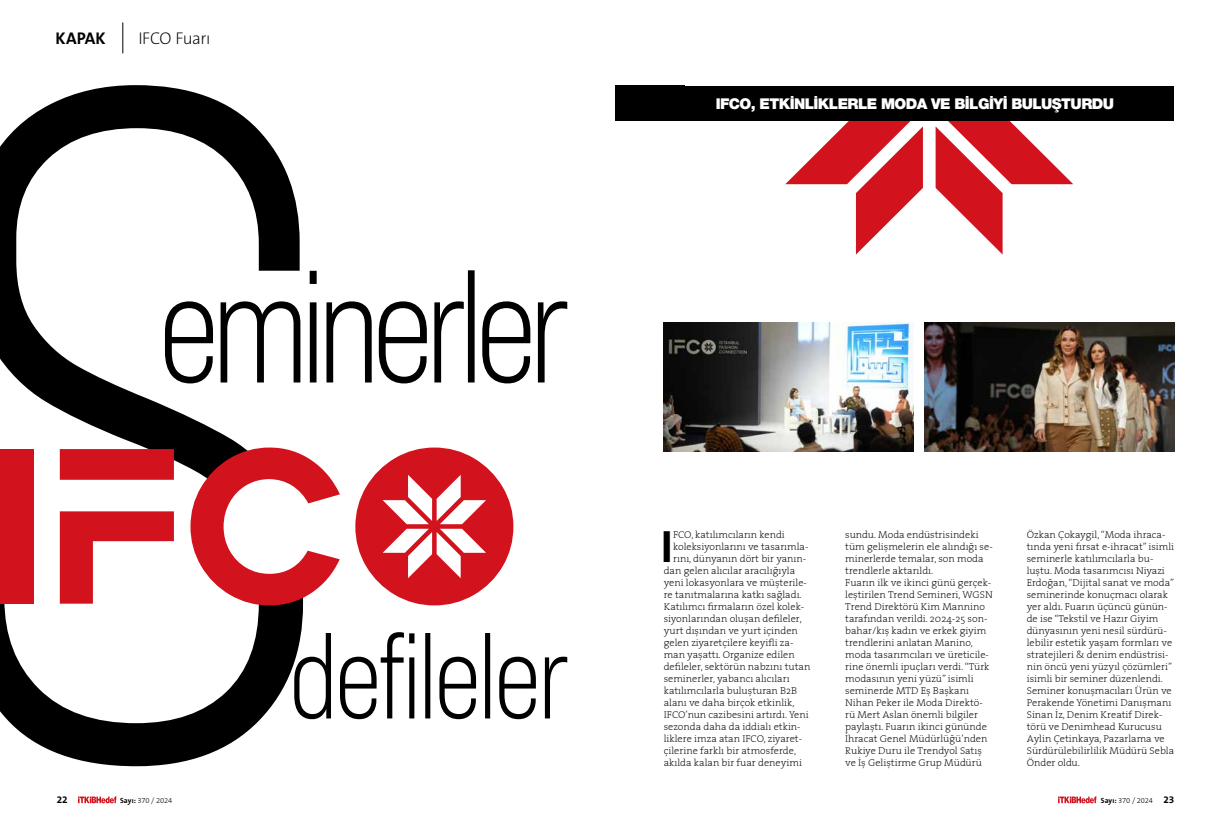
<style>
.page{position:relative;width:1231px;height:823px;background:#fff}
.page>*{position:absolute;margin:0;border:0;box-sizing:border-box;transform-origin:0 0}
.t1{font:700 45.6px "The Sans B W7";color:#000;scale:1.04 1}
.t2{font:200 17px "The Sans B W2";letter-spacing:-.03em;color:#000}
.t3{font:700 17px "The Sans B W7";letter-spacing:-.005em;color:#000}
.t4{font:900 14.9px "Helvetica Neue";letter-spacing:-.04em;color:#fff}
.t5{font:10px/12px "The Serif";color:#000;scale:1.04 1}
.t6{font:700 10px "The Sans B W7";color:#000}
.t7{font:300 7.5px "The Sans B W3";letter-spacing:-.015em;color:#000}
.s1{font-family:"The Sans B W7";font-weight:700}
.s2{font-family:"The Sans B W7";font-weight:700;font-size:10px}
</style>
<div class="page">
<svg style="left:78px;top:796px;width:38px;height:6px"></svg>
<svg style="left:1058px;top:796px;width:38px;height:6px"></svg>
<hr style="left:123px;top:22px;width:1px;height:31px;background:#000">
<svg style="left:0;top:85px;width:303px;height:680px"></svg>
<svg style="left:165px;top:270px;width:402px;height:113px"></svg>
<svg style="left:785px;top:121px;width:288px;height:133px"></svg>
<div style="left:615px;top:85px;width:559px;height:36px;background:#000"></div>
<img style="left:663px;top:322px;width:250px;height:129px">
<img style="left:924px;top:322px;width:250px;height:129px">
<div style="left:0;top:449px;width:33px;height:154px;background:#d2131e"></div>
<svg style="left:190px;top:447px;width:150px;height:158px"></svg>
<svg style="left:355px;top:447px;width:158px;height:158px"></svg>
<svg style="left:60px;top:511px;width:114px;height:92px"></svg>
<div style="left:60px;top:449px;width:114px;height:30px;background:#d2131e"></div>
<svg style="left:294px;top:631px;width:273px;height:87px"></svg>
<h2 class="t3" style="left:56px;top:27px;width:52px">KAPAK</h2>
<h2 class="t2" style="left:138px;top:27px;width:73px">IFCO Fuarı</h2>
<h3 class="t4" style="left:715px;top:95px;width:399px">IFCO, ETKİNLİKLERLE MODA VE BİLGİYİ BULUŞTURDU</h3>
<h1 class="t1" style="left:660px;top:517px;width:14px">I</h1>
<p class="t5" style="left:673px;top:528px;width:109px">FCO, katılımcıların kendi</p>
<p class="t5" style="left:673px;top:540px;width:132px">koleksiyonlarını ve tasarımla-</p>
<p class="t5" style="left:673px;top:552px;width:129px">rını, dünyanın dört bir yanın-</p>
<p class="t5" style="left:663px;top:564px;width:128px">dan gelen alıcılar aracılığıyla</p>
<p class="t5" style="left:663px;top:576px;width:139px">yeni lokasyonlara ve müşterile-</p>
<p class="t5" style="left:663px;top:588px;width:134px">re tanıtmalarına katkı sağladı.</p>
<p class="t5" style="left:663px;top:600px;width:137px">Katılımcı firmaların özel kolek-</p>
<p class="t5" style="left:663px;top:612px;width:134px">siyonlarından oluşan defileler,</p>
<p class="t5" style="left:663px;top:624px;width:130px">yurt dışından ve yurt içinden</p>
<p class="t5" style="left:663px;top:636px;width:126px">gelen ziyaretçilere keyifli za-</p>
<p class="t5" style="left:663px;top:648px;width:127px">man yaşattı. Organize edilen</p>
<p class="t5" style="left:663px;top:660px;width:142px">defileler, sektörün nabzını tutan</p>
<p class="t5" style="left:663px;top:672px;width:122px">seminerler, yabancı alıcıları</p>
<p class="t5" style="left:663px;top:684px;width:130px">katılımcılarla buluşturan B2B</p>
<p class="t5" style="left:663px;top:696px;width:127px">alanı ve daha birçok etkinlik,</p>
<p class="t5" style="left:663px;top:708px;width:141px">IFCO’nun cazibesini artırdı. Yeni</p>
<p class="t5" style="left:663px;top:720px;width:133px">sezonda daha da iddialı etkin-</p>
<p class="t5" style="left:663px;top:732px;width:135px">liklere imza atan IFCO, ziyaret-</p>
<p class="t5" style="left:663px;top:744px;width:129px">çilerine farklı bir atmosferde,</p>
<p class="t5" style="left:663px;top:756px;width:134px">akılda kalan bir fuar deneyimi</p>
<p class="t5" style="left:845px;top:528px;width:143px">sundu. Moda endüstrisindeki tüm gelişmelerin ele alındığı se&shy;minerlerde temalar, son moda trendlerle aktarıldı.<br>Fuarın ilk ve ikinci günü gerçek&shy;leştirilen Trend Semineri, WGSN<br>Trend Direktörü Kim Mannino tarafından verildi. 2024-25 son&shy;bahar/kış kadın ve erkek giyim trendlerini anlatan Manino, moda tasarımcıları ve üreticile&shy;rine önemli ipuçları verdi. “Türk modasının yeni yüzü” isimli seminerde MTD Eş Başkanı<br>Nihan Peker ile Moda Direktö&shy;rü Mert Aslan önemli bilgiler paylaştı. Fuarın ikinci gününde<br>İhracat Genel Müdürlüğü’nden<br>Rukiye Duru ile Trendyol Satış ve İş Geliştirme Grup Müdürü</p>
<p class="t5" style="left:1026px;top:528px;width:143px">Özkan Çokaygil, “Moda ihraca&shy;tında yeni fırsat e-ihracat” isimli seminerle katılımcılarla bu&shy;luştu. Moda tasarımcısı Niyazi<br>Erdoğan, “Dijital sanat ve moda” seminerinde konuçmacı olarak yer aldı. Fuarın üçüncü günün&shy;de ise “Tekstil ve Hazır Giyim dünyasının yeni nesil sürdürü&shy;lebilir estetik yaşam formları ve stratejileri &amp; denim endüstrisi&shy;nin öncü yeni yüzyıl çözümleri” isimli bir seminer düzenlendi.<br>Seminer konuşmacıları Ürün ve<br>Perakende Yönetimi Danışmanı<br>Sinan İz, Denim Kreatif Direk&shy;törü ve Denimhead Kurucusu<br>Aylin Çetinkaya, Pazarlama ve<br>Sürdürülebilirlilik Müdürü Sebla<br>Önder oldu.</p>
<p class="t6" style="left:57px;top:792px;width:12px">22</p>
<p class="t7" style="left:120px;top:795px;width:54px"><span class="s1">Sayı:</span> 370 / 2024</p>
<p class="t7" style="left:1100px;top:795px;width:75px"><span class="s1">Sayı:</span> 370 / 2024 <span class="s2">23</span></p>
</div>
